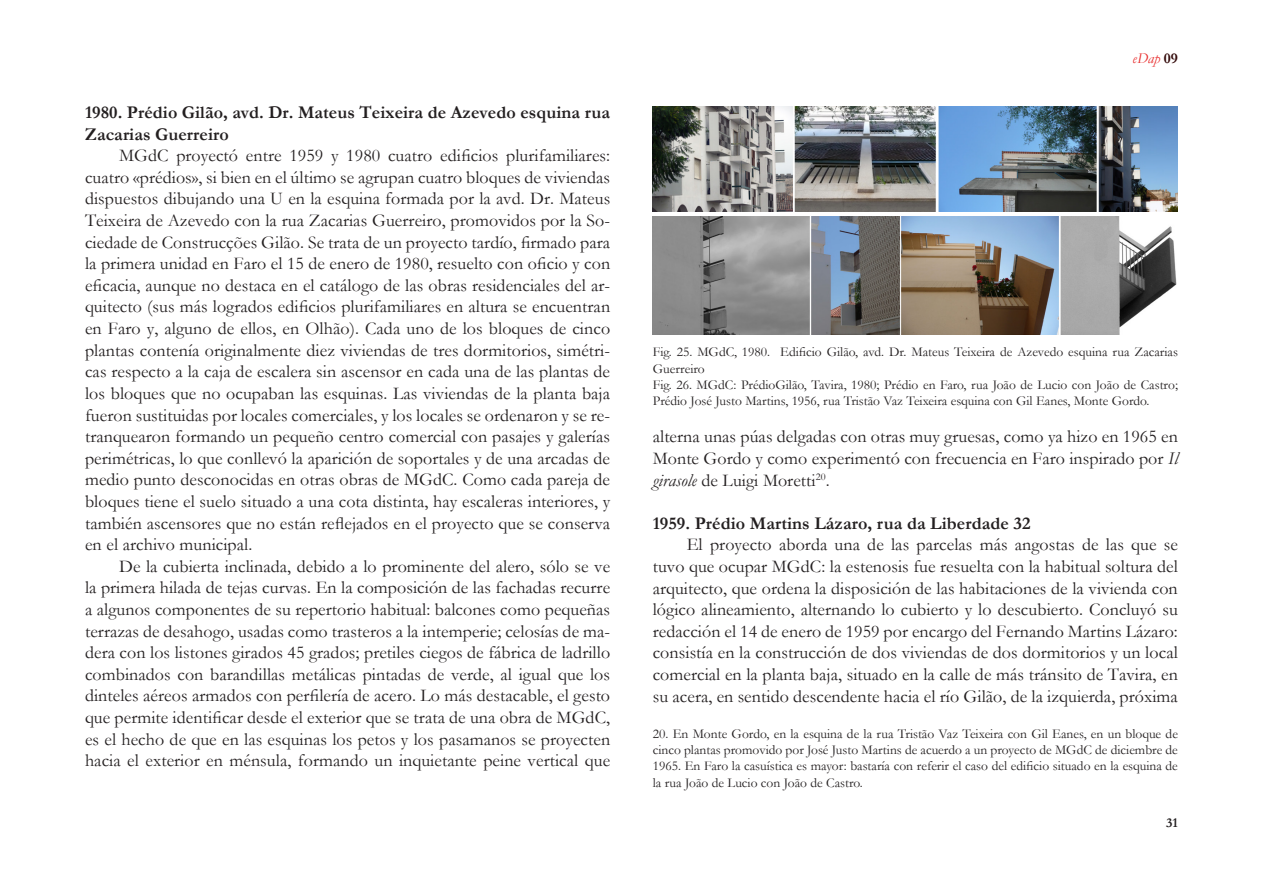
<style>
.page{position:relative;width:1263px;height:893px;background:#fff}
.page>*{position:absolute;margin:0;border:0;box-sizing:border-box;transform-origin:0 0}
.t1{font:18px/21.6px "Garamond";letter-spacing:.005em;color:#231f20;text-align:justify}
.Heading_1{font:700 18px/21.6px "Garamond";letter-spacing:.005em;color:#231f20}
.t2{font:italic 15px "Garamond";color:#e82c2c}
.t3{font:13.5px/16.2px "Garamond";color:#231f20}
.t4{font:700 13.5px "Garamond";color:#231f20}
.s1{font-weight:700;font-style:normal;color:#330a0a}
.s2{font-style:italic}
</style>
<div class="page">
<img style="left:653px;top:106px;width:525px;height:106px">
<img style="left:653px;top:217px;width:524px;height:118px">
<p class="Heading_1" style="left:85px;top:102px;width:527px">1980. Prédio Gilão, avd. Dr. Mateus Teixeira de Azevedo esquina rua<br>Zacarias Guerreiro</p>
<p class="t1" style="left:85px;top:144px;width:527px;text-indent:34px">MGdC proyectó entre 1959 y 1980 cuatro edificios plurifamiliares: cuatro «prédios», si bien en el último se agrupan cuatro bloques de viviendas dispuestos dibujando una U en la esquina formada por la avd. Dr. Mateus Teixeira de Azevedo con la rua Zacarias Guerreiro, promovidos por la So&shy;ciedade de Construcções Gilão. Se trata de un proyecto tardío, firmado para la primera unidad en Faro el 15 de enero de 1980, resuelto con oficio y con eficacia, aunque no destaca en el catálogo de las obras residenciales del ar&shy;quitecto (sus más logrados edificios plurifamiliares en altura se encuentran en Faro y, alguno de ellos, en Olhão). Cada uno de los bloques de cinco plantas contenía originalmente diez viviendas de tres dormitorios, simétri&shy;cas respecto a la caja de escalera sin ascensor en cada una de las plantas de los bloques que no ocupaban las esquinas. Las viviendas de la planta baja fueron sustituidas por locales comerciales, y los locales se ordenaron y se re&shy;tranquearon formando un pequeño centro comercial con pasajes y galerías perimétricas, lo que conllevó la aparición de soportales y de una arcadas de medio punto desconocidas en otras obras de MGdC. Como cada pareja de bloques tiene el suelo situado a una cota distinta, hay escaleras interiores, y también ascensores que no están reflejados en el proyecto que se conserva en el archivo municipal.</p>
<p class="t1" style="left:85px;top:555px;width:527px;text-indent:34px">De la cubierta inclinada, debido a lo prominente del alero, sólo se ve la primera hilada de tejas curvas. En la composición de las fachadas recurre a algunos componentes de su repertorio habitual: balcones como pequeñas terrazas de desahogo, usadas como trasteros a la intemperie; celosías de ma&shy;dera con los listones girados 45 grados; pretiles ciegos de fábrica de ladrillo combinados con barandillas metálicas pintadas de verde, al igual que los dinteles aéreos armados con perfilería de acero. Lo más destacable, el gesto que permite identificar desde el exterior que se trata de una obra de MGdC, es el hecho de que en las esquinas los petos y los pasamanos se proyecten hacia el exterior en ménsula, formando un inquietante peine vertical que</p>
<p class="t2" style="left:1132px;top:48px;width:47px">eDap <span class="s1">09</span></p>
<p class="t3" style="left:653px;top:344px;width:527px">Fig. 25. MGdC, 1980. Edificio Gilão, avd. Dr. Mateus Teixeira de Azevedo esquina rua Zacarias<br>Guerreiro</p>
<p class="t3" style="left:653px;top:376px;width:527px">Fig. 26. MGdC: PrédioGilão, Tavira, 1980; Prédio en Faro, rua João de Lucio con João de Castro;<br>Prédio José Justo Martins, 1956, rua Tristão Vaz Teixeira esquina con Gil Eanes, Monte Gordo.</p>
<p class="t1" style="left:653px;top:425px;width:527px">alterna unas púas delgadas con otras muy gruesas, como ya hizo en 1965 en Monte Gordo y como experimentó con frecuencia en Faro inspirado por <span class="s2">Il girasole</span> de Luigi Moretti<sup>20</sup>.</p>
<p class="Heading_1" style="left:653px;top:512px;width:379px">1959. Prédio Martins Lázaro, rua da Liberdade 32</p>
<p class="t1" style="left:653px;top:533px;width:527px;text-indent:34px">El proyecto aborda una de las parcelas más angostas de las que se tuvo que ocupar MGdC: la estenosis fue resuelta con la habitual soltura del arquitecto, que ordena la disposición de las habitaciones de la vivienda con lógico alineamiento, alternando lo cubierto y lo descubierto. Concluyó su redacción el 14 de enero de 1959 por encargo del Fernando Martins Lázaro: consistía en la construcción de dos viviendas de dos dormitorios y un local comercial en la planta baja, situado en la calle de más tránsito de Tavira, en su acera, en sentido descendente hacia el río Gilão, de la izquierda, próxima</p>
<p class="t3" style="left:653px;top:725px;width:527px;text-align:justify">20. En Monte Gordo, en la esquina de la rua Tristão Vaz Teixeira con Gil Eanes, en un bloque de cinco plantas promovido por José Justo Martins de acuerdo a un proyecto de MGdC de diciembre de 1965. En Faro la casuística es mayor: bastaría con referir el caso del edificio situado en la esquina de la rua João de Lucio con João de Castro.</p>
<p class="t4" style="left:1166px;top:813px;width:13px">31</p>
</div>
